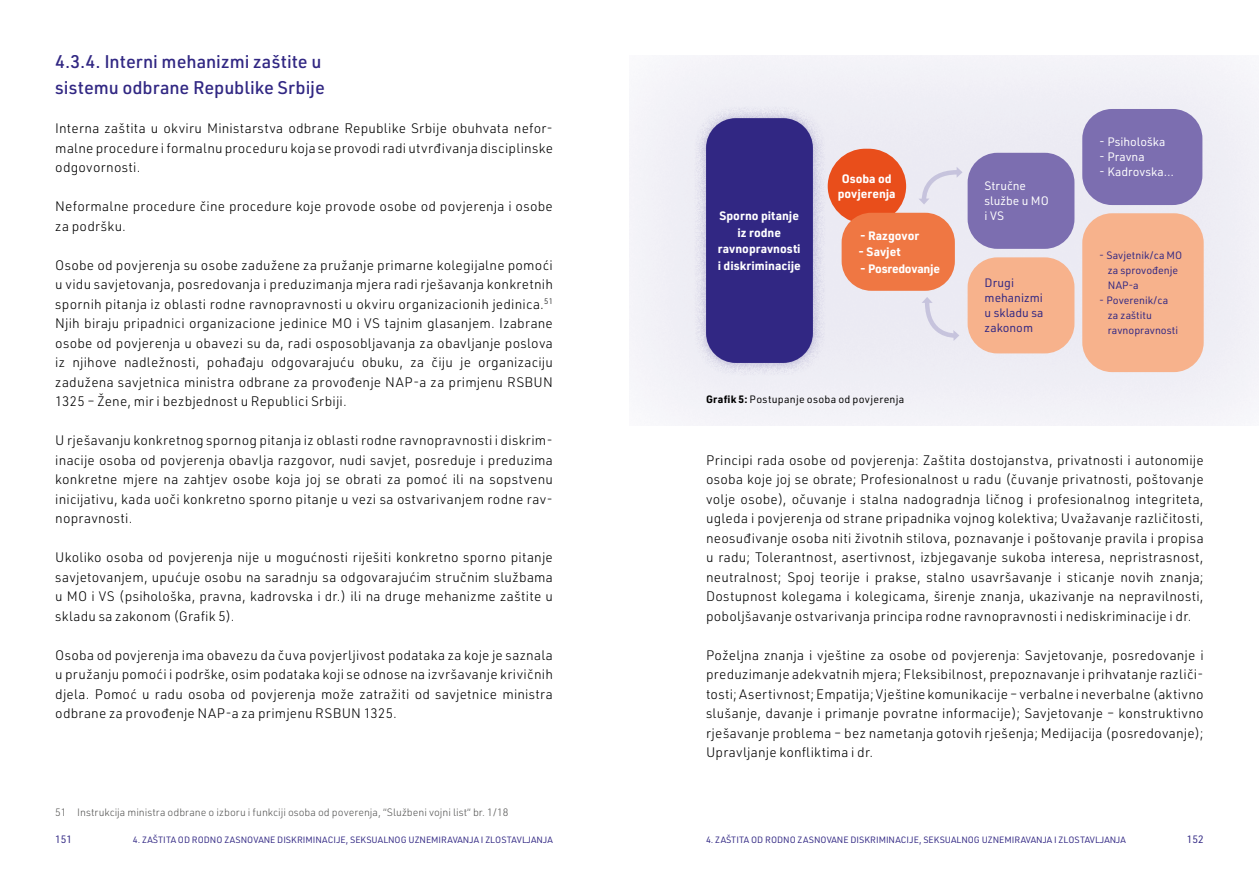
<style>
.page{position:relative;width:1259px;height:893px;background:#fff}
.page>*{position:absolute;margin:0;border:0;box-sizing:border-box;transform-origin:0 0}
.t1{font:500 18px/25.5px "URWDIN";color:#312783}
.t2{font:300 13.5px/19.5px "URWDIN";letter-spacing:.015em;color:#000;text-align:justify}
.t3{font:700 12px/16.5px "URWDIN";color:#fff;text-align:center}
.t4{font:12px/15px "URWDIN";color:#fff}
.t5{font:12px/15px "URWDIN";color:#312783}
.t6{font:700 12px "URWDIN";letter-spacing:-.02em;color:#fff}
.t7{font:300 10.5px "URWDIN";color:#575756}
.t8{font:10.5px/15px "URWDIN";color:#312783}
.t9{font:10.5px "URWDIN";letter-spacing:.025em;color:#000}
.t10{font:9px "URWDIN";color:#312783}
.s1{font-weight:700}
</style>
<div class="page">
<div style="left:617px;top:44px;width:642px;height:383px;background:#312783;opacity:.1"></div>
<div style="left:693px;top:105px;width:132px;height:270px;background:#312783;opacity:.3"></div>
<div style="left:706px;top:118px;width:107px;height:245px;background:#312783;border-radius:30px"></div>
<div style="left:827px;top:149px;width:79px;height:75px;background:#e94e1b;border-radius:38px"></div>
<svg style="left:918px;top:167px;width:44px;height:38px;background:#e5e3ef"></svg>
<svg style="left:921px;top:297px;width:38px;height:44px;background:#e5e4ef"></svg>
<div style="left:841px;top:213px;width:114px;height:78px;background:#ef7743;border-radius:30px"></div>
<div style="left:967px;top:153px;width:107px;height:96px;background:#7c6eb0;border-radius:30px"></div>
<div style="left:967px;top:257px;width:107px;height:96px;background:#f7b28c;border-radius:30px"></div>
<div style="left:1082px;top:213px;width:121px;height:159px;background:#f7b28c;border-radius:30px"></div>
<div style="left:1082px;top:109px;width:120px;height:96px;background:#7c6eb0;border-radius:30px"></div>
<h1 class="t1" style="left:55px;top:48px;width:271px">4.3.4. Interni mehanizmi zaštite u sistemu odbrane Republike Srbije</h1>
<p class="t2" style="left:55px;top:118px;width:499px">Interna zaštita u okviru Ministarstva odbrane Republike Srbije obuhvata nefor&shy;malne procedure i formalnu proceduru koja se provodi radi utvrđivanja disciplinske odgovornosti.</p>
<p class="t2" style="left:55px;top:196px;width:499px">Neformalne procedure čine procedure koje provode osobe od povjerenja i osobe za podršku.</p>
<p class="t2" style="left:55px;top:255px;width:499px">Osobe od povjerenja su osobe zadužene za pružanje primarne kolegijalne pomoći u vidu savjetovanja, posredovanja i preduzimanja mjera radi rješavanja konkretnih spornih pitanja iz oblasti rodne ravnopravnosti u okviru organizacionih jedinica.<sup>51<br></sup>Njih biraju pripadnici organizacione jedinice MO i VS tajnim glasanjem. Izabrane osobe od povjerenja u obavezi su da, radi osposobljavanja za obavljanje poslova iz njihove nadležnosti, pohađaju odgovarajuću obuku, za čiju je organizaciju zadužena savjetnica ministra odbrane za provođenje NAP-a za primjenu RSBUN 1325 – Žene, mir i bezbjednost u Republici Srbiji.</p>
<p class="t2" style="left:55px;top:430px;width:499px">U rješavanju konkretnog spornog pitanja iz oblasti rodne ravnopravnosti i diskrim&shy;inacije osoba od povjerenja obavlja razgovor, nudi savjet, posreduje i preduzima konkretne mjere na zahtjev osobe koja joj se obrati za pomoć ili na sopstvenu inicijativu, kada uoči konkretno sporno pitanje u vezi sa ostvarivanjem rodne rav&shy;nopravnosti.</p>
<p class="t2" style="left:55px;top:547px;width:499px">Ukoliko osoba od povjerenja nije u mogućnosti riješiti konkretno sporno pitanje savjetovanjem, upućuje osobu na saradnju sa odgovarajućim stručnim službama u MO i VS (psihološka, pravna, kadrovska i dr.) ili na druge mehanizme zaštite u skladu sa zakonom (Grafik 5).</p>
<p class="t2" style="left:55px;top:645px;width:499px">Osoba od povjerenja ima obavezu da čuva povjerljivost podataka za koje je saznala u pružanju pomoći i podrške, osim podataka koji se odnose na izvršavanje krivičnih djela. Pomoć u radu osoba od povjerenja može zatražiti od savjetnice ministra odbrane za provođenje NAP-a za primjenu RSBUN 1325.</p>
<p class="t7" style="left:55px;top:806px;width:455px">51 Instrukcija ministra odbrane o izboru i funkciji osoba od poverenja, “Službeni vojni list“ br. 1/18</p>
<p class="t3" style="left:718px;top:207px;width:85px">Sporno pitanje iz rodne ravnopravnosti i diskriminacije</p>
<p class="t3" style="left:837px;top:171px;width:59px;line-height:14.4px">Osoba od povjerenja</p>
<p class="t3" style="left:860px;top:226px;width:61px">- Razgovor</p>
<p class="t3" style="left:858px;top:243px;width:44px">- Savjet</p>
<p class="t6" style="left:860px;top:260px;width:81px">- Posredovanje</p>
<p class="t9" style="left:706px;top:392px;width:200px"><span class="s1">Grafik 5:</span> Postupanje osoba od povjerenja</p>
<p class="t4" style="left:984px;top:178px;width:66px">Stručne službe u MO i VS</p>
<p class="t5" style="left:984px;top:275px;width:60px">Drugi mehanizmi u skladu sa zakonom</p>
<p class="t4" style="left:1099px;top:134px;width:68px">- Psihološka</p>
<p class="t4" style="left:1099px;top:149px;width:47px">- Pravna</p>
<p class="t4" style="left:1099px;top:164px;width:76px">- Kadrovska…</p>
<p class="t8" style="left:1107px;top:247px;width:76px;text-indent:-9px">- Savjetnik/ca MO za sprovođenje<br>NAP-a</p>
<p class="t8" style="left:1107px;top:292px;width:72px;text-indent:-9px">- Poverenik/ca za zaštitu ravnopravnosti</p>
<p class="t2" style="left:706px;top:450px;width:499px">Principi rada osobe od povjerenja: Zaštita dostojanstva, privatnosti i autonomije osoba koje joj se obrate; Profesionalnost u radu (čuvanje privatnosti, poštovanje volje osobe), očuvanje i stalna nadogradnja ličnog i profesionalnog integriteta, ugleda i povjerenja od strane pripadnika vojnog kolektiva; Uvažavanje različitosti, neosuđivanje osoba niti životnih stilova, poznavanje i poštovanje pravila i propisa u radu; Tolerantnost, asertivnost, izbjegavanje sukoba interesa, nepristrasnost, neutralnost; Spoj teorije i prakse, stalno usavršavanje i sticanje novih znanja; Dostupnost kolegama i kolegicama, širenje znanja, ukazivanje na nepravilnosti, poboljšavanje ostvarivanja principa rodne ravnopravnosti i nediskriminacije i dr.</p>
<p class="t2" style="left:706px;top:645px;width:499px">Poželjna znanja i vještine za osobe od povjerenja: Savjetovanje, posredovanje i preduzimanje adekvatnih mjera; Fleksibilnost, prepoznavanje i prihvatanje različi&shy;tosti; Asertivnost; Empatija; Vještine komunikacije – verbalne i neverbalne (aktivno slušanje, davanje i primanje povratne informacije); Savjetovanje – konstruktivno rješavanje problema – bez nametanja gotovih rješenja; Medijacija (posredovanje); Upravljanje konfliktima i dr.</p>
<p class="t8" style="left:55px;top:831px;width:19px">151</p>
<p class="t10" style="left:133px;top:833px;width:421px">4. ZAŠTITA OD RODNO ZASNOVANE DISKRIMINACIJE, SEKSUALNOG UZNEMIRAVANJA I ZLOSTAVLJANJA</p>
<p class="t10" style="left:706px;top:833px;width:421px">4. ZAŠTITA OD RODNO ZASNOVANE DISKRIMINACIJE, SEKSUALNOG UZNEMIRAVANJA I ZLOSTAVLJANJA</p>
<p class="t8" style="left:1186px;top:831px;width:19px">152</p>
</div>
